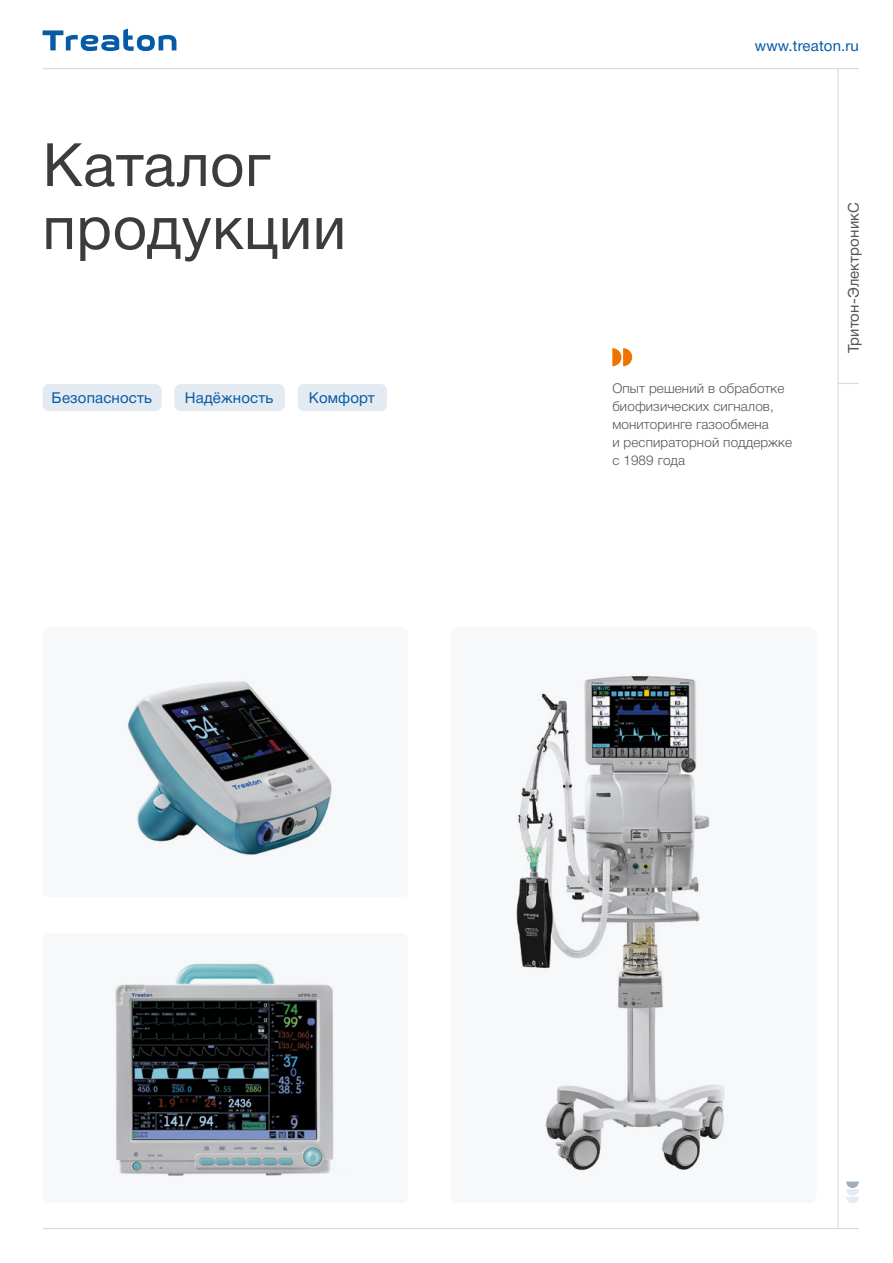
<style>
.page{position:relative;width:893px;height:1263px;background:#fff}
.page>*{position:absolute;margin:0;border:0;box-sizing:border-box;transform-origin:0 0}
.t1{font:60px/63px "Helvetica Neue Cyr";letter-spacing:.01em;color:#3c3c3b}
.t2{font:15px "Helvetica Neue Cyr";letter-spacing:.01em;color:#065aa6}
.t3{font:15px "Helvetica Neue Cyr";letter-spacing:.01em;color:#555656}
.t4{font:300 13.5px/18px "Helvetica Neue Cyr";letter-spacing:.01em;color:#555656}
</style>
<div class="page">
<svg style="left:43px;top:29px;width:133px;height:22px"></svg>
<hr style="left:837px;top:68px;width:2px;height:1160px;background:#dadada">
<hr style="left:43px;top:1228px;width:816px;height:1px;background:#dadada">
<hr style="left:43px;top:68px;width:816px;height:1px;background:#dadada">
<svg style="left:846px;top:1181px;width:13px;height:22px"></svg>
<svg style="left:839px;top:383px;width:20px;height:1px"></svg>
<div style="left:451px;top:627px;width:365px;height:576px;background:#f7f8fa;border-radius:6px"></div>
<img style="left:516px;top:676px;width:209px;height:495px">
<div style="left:43px;top:627px;width:365px;height:270px;background:#f7f8fa;border-radius:6px"></div>
<img style="left:127px;top:681px;width:205px;height:174px">
<div style="left:43px;top:933px;width:365px;height:270px;background:#f7f8fa;border-radius:6px"></div>
<img style="left:115px;top:963px;width:219px;height:213px">
<div style="left:43px;top:384px;width:119px;height:27px;background:#e3eaf1;border-radius:6px"></div>
<div style="left:298px;top:384px;width:89px;height:27px;background:#e3eaf1;border-radius:6px"></div>
<div style="left:174px;top:384px;width:111px;height:27px;background:#e3eaf1;border-radius:6px"></div>
<svg style="left:612px;top:348px;width:20px;height:18px"></svg>
<h1 class="t1" style="left:43px;top:134px;width:305px">Каталог продукции</h1>
<p class="t2" style="left:755px;top:38px;width:106px">www.treaton.ru</p>
<p class="t3" style="left:845px;top:353px;width:153px;rotate:-90deg">Тритон-ЭлектроникС</p>
<p class="t2" style="left:52px;top:389px;width:102px">Безопасность</p>
<p class="t2" style="left:185px;top:389px;width:90px">Надёжность</p>
<p class="t2" style="left:309px;top:389px;width:67px">Комфорт</p>
<p class="t4" style="left:612px;top:379px;width:181px">Опыт решений в обработке биофизических сигналов, мониторинге газообмена<br>и респираторной поддержке с 1989 года</p>
</div>
